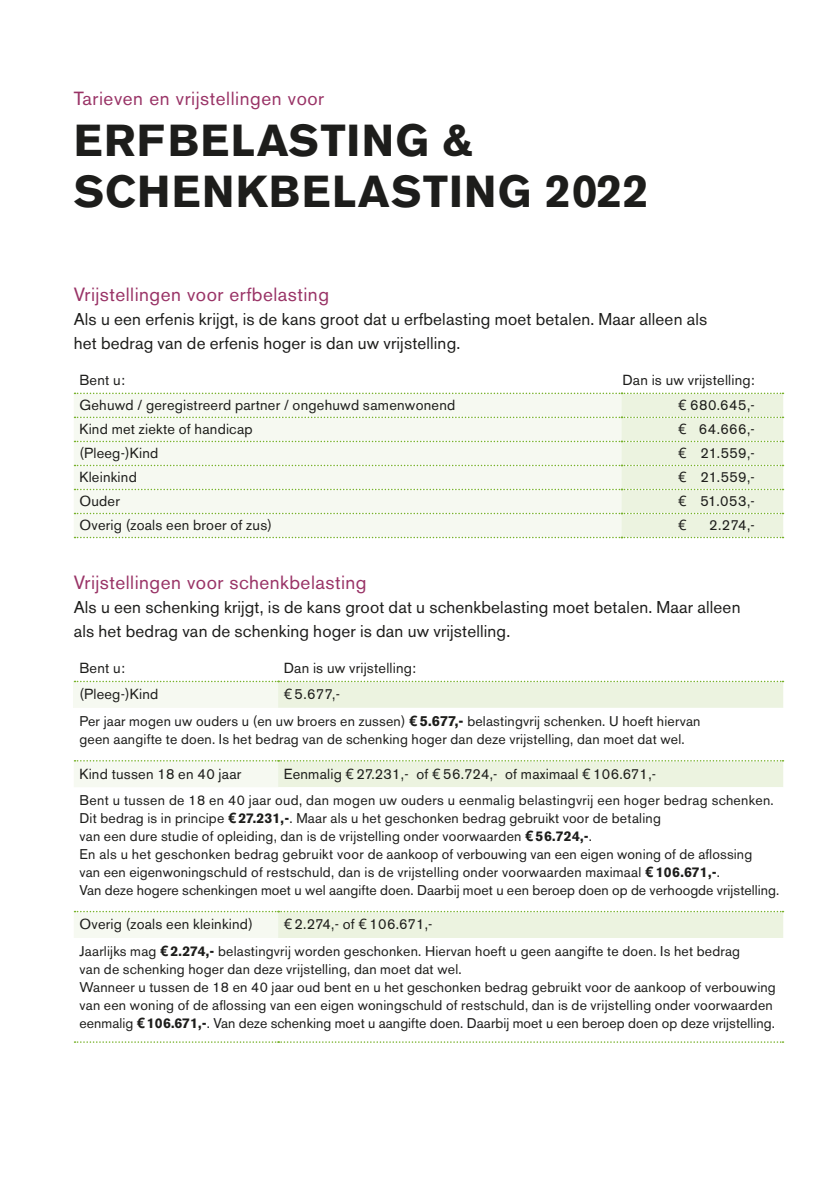
<style>
.page{position:relative;width:840px;height:1191px;background:#fff}
.page>*{position:absolute;margin:0;border:0;box-sizing:border-box;transform-origin:0 0}
.t1{font:700 44.4px/51px "Akzidenz Grotesk BE";letter-spacing:.03em;color:#1d1d1b}
.t2{font:19px "Akzidenz Grotesk BE";letter-spacing:.025em;color:#936}
.t3{font:18.8px "Akzidenz Grotesk BE";letter-spacing:.03em;color:#936}
.t4{font:17px/24px "Akzidenz Grotesk BE";letter-spacing:.01em;color:#1d1d1b}
.t5{font:14.4px "Akzidenz Grotesk BE";letter-spacing:.015em;color:#1d1d1b}
.t6{font:14.4px "Open Sans";color:#1d1d1b}
.t7{font:14px/18px "Akzidenz Grotesk BE";letter-spacing:.015em;color:#1d1d1b}
.s1{font-size:46.2px}
.s2{font-family:"Open Sans"}
.s3{font-family:"Open Sans";font-weight:700;font-size:14.4px}
.s4{font-weight:700;font-size:14.4px}
.s5{font-weight:700}
</style>
<div class="page">
<svg style="left:74px;top:392px;width:709px;height:146px"></svg>
<div style="left:74px;top:681px;width:204px;height:27px;background:#f6f9f1"></div>
<div style="left:278px;top:682px;width:504px;height:26px;background:#ecf3e0"></div>
<svg style="left:74px;top:680px;width:709px;height:2px"></svg>
<svg style="left:74px;top:760px;width:709px;height:178px"></svg>
<svg style="left:74px;top:1041px;width:709px;height:1px"></svg>
<h3 class="t3" style="left:74px;top:87px;width:252px">Tarieven en vrijstellingen voor</h3>
<h1 class="t1" style="left:74px;top:115px;width:576px">ERFBELASTING &amp;<br>SCHENKBELASTING <span class="s1">2022</span></h1>
<h2 class="t2" style="left:74px;top:283px;width:257px">Vrijstellingen voor erfbelasting</h2>
<p class="t4" style="left:74px;top:307px;width:634px">Als u een erfenis krijgt, is de kans groot dat u erfbelasting moet betalen. Maar alleen als het bedrag van de erfenis hoger is dan uw vrijstelling.</p>
<p class="t5" style="left:79px;top:371px;width:47px">Bent u:</p>
<p class="t5" style="left:622px;top:371px;width:134px">Dan is uw vrijstelling:</p>
<p class="t5" style="left:79px;top:396px;width:377px">Gehuwd / geregistreerd partner / ongehuwd samenwonend</p>
<p class="t5" style="left:677px;top:396px;width:78px"><span class="s2">€</span> 680.645,-</p>
<p class="t5" style="left:79px;top:420px;width:175px">Kind met ziekte of handicap</p>
<p class="t5" style="left:677px;top:420px;width:78px"><span class="s2">€</span> 64.666,-</p>
<p class="t5" style="left:79px;top:444px;width:80px">(Pleeg-)Kind</p>
<p class="t5" style="left:677px;top:444px;width:78px"><span class="s2">€</span> 21.559,-</p>
<p class="t5" style="left:79px;top:468px;width:59px">Kleinkind</p>
<p class="t5" style="left:677px;top:468px;width:78px"><span class="s2">€</span> 21.559,-</p>
<p class="t5" style="left:79px;top:492px;width:42px">Ouder</p>
<p class="t5" style="left:677px;top:492px;width:78px"><span class="s2">€</span> 51.053,-</p>
<p class="t5" style="left:79px;top:516px;width:194px">Overig (zoals een broer of zus)</p>
<p class="t6" style="left:677px;top:515px;width:10px">€</p>
<p class="t5" style="left:708px;top:516px;width:47px">2.274,-</p>
<h2 class="t2" style="left:74px;top:571px;width:294px">Vrijstellingen voor schenkbelasting</h2>
<p class="t4" style="left:74px;top:595px;width:668px">Als u een schenking krijgt, is de kans groot dat u schenkbelasting moet betalen. Maar alleen als het bedrag van de schenking hoger is dan uw vrijstelling.</p>
<p class="t5" style="left:79px;top:659px;width:47px">Bent u:</p>
<p class="t5" style="left:283px;top:659px;width:134px">Dan is uw vrijstelling:</p>
<p class="t5" style="left:79px;top:685px;width:80px">(Pleeg-)Kind</p>
<p class="t5" style="left:283px;top:686px;width:58px"><span class="s2">€</span> 5.677,-</p>
<p class="t7" style="left:79px;top:712px;width:622px">Per jaar mogen uw ouders u (en uw broers en zussen) <span class="s3">€</span> <span class="s4">5.677,-</span> belastingvrij schenken. U hoeft hiervan geen aangifte te doen. Is het bedrag van de schenking hoger dan deze vrijstelling, dan moet dat wel.</p>
<p class="t5" style="left:79px;top:765px;width:163px">Kind tussen 18 en 40 jaar</p>
<p class="t5" style="left:283px;top:765px;width:373px">Eenmalig <span class="s2">€</span> 27.231,- of <span class="s2">€</span> 56.724,- of maximaal <span class="s2">€</span> 106.671,-</p>
<p class="t7" style="left:79px;top:790px;width:701px">Bent u tussen de 18 en 40 jaar oud, dan mogen uw ouders u eenmalig belastingvrij een hoger bedrag schenken.<br>Dit bedrag is in principe <span class="s3">€</span> <span class="s5">27.231,-</span>. Maar als u het geschonken bedrag gebruikt voor de betaling<br>van een dure studie of opleiding, dan is de vrijstelling onder voorwaarden <span class="s3">€</span> <span class="s5">56.724,-</span>.<br>En als u het geschonken bedrag gebruikt voor de aankoop of verbouwing van een eigen woning of de aflossing<br>van een eigenwoningschuld of restschuld, dan is de vrijstelling onder voorwaarden maximaal <span class="s3">€</span> <span class="s5">106.671,-</span>.<br>Van deze hogere schenkingen moet u wel aangifte doen. Daarbij moet u een beroep doen op de verhoogde vrijstelling.</p>
<p class="t5" style="left:79px;top:915px;width:175px">Overig (zoals een kleinkind)</p>
<p class="t5" style="left:283px;top:916px;width:150px"><span class="s2">€</span> 2.274,- of <span class="s2">€</span> 106.671,-</p>
<p class="t7" style="left:79px;top:942px;width:697px">Jaarlijks mag <span class="s3">€</span> <span class="s5">2.274,-</span> belastingvrij worden geschonken. Hiervan hoeft u geen aangifte te doen. Is het bedrag<br>van de schenking hoger dan deze vrijstelling, dan moet dat wel.<br>Wanneer u tussen de 18 en 40 jaar oud bent en u het geschonken bedrag gebruikt voor de aankoop of verbouwing van een woning of de aflossing van een eigen woningschuld of restschuld, dan is de vrijstelling onder voorwaarden eenmalig <span class="s3">€</span><span class="s5">106.671,-</span>. Van deze schenking moet u aangifte doen. Daarbij moet u een beroep doen op deze vrijstelling.</p>
</div>
